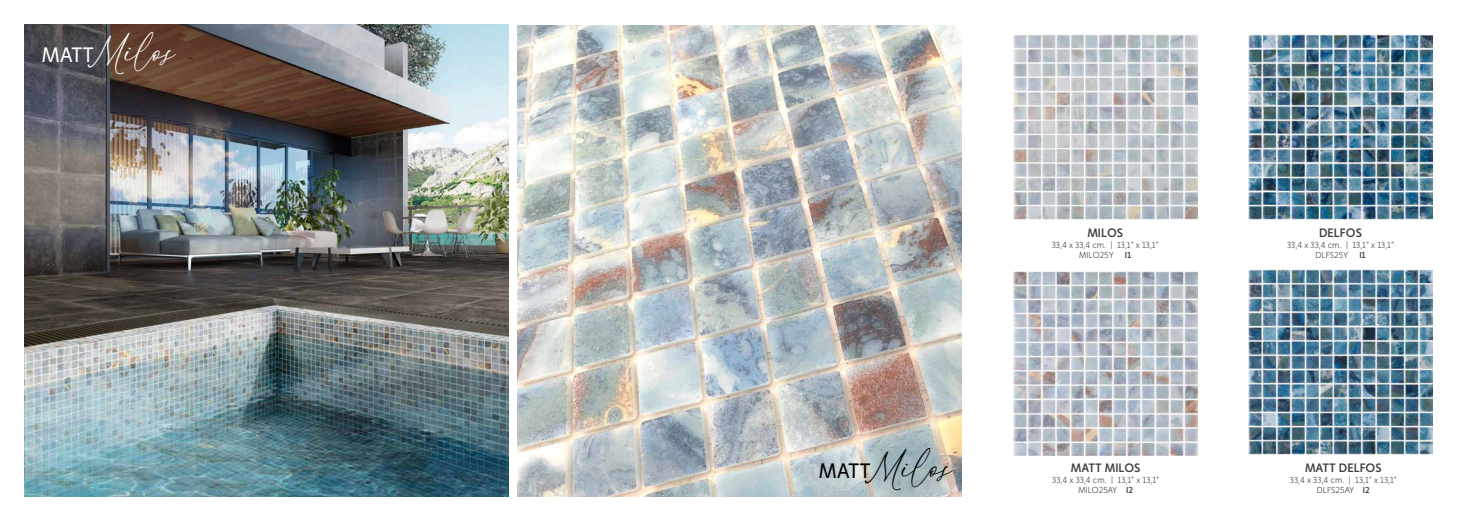
<style>
.page{position:relative;width:1474px;height:521px;background:#fff}
.page>*{position:absolute;margin:0;border:0;box-sizing:border-box;transform-origin:0 0}
.t1{font:42px "Hamilton";color:#000}
.t2{font:42px "Hamilton";color:#fff}
.t3{font:21px "Faricy New";color:#000}
.t4{font:21px "Faricy New";color:#fff}
.t5{font:500 12.25px "Faricy New";color:#3e3d40}
.t6{font:300 8.75px/10.5px "Faricy New";color:#3e3d40}
.t7{font:500 8.75px "Faricy New";color:#3e3d40}
.s1{font-weight:500}
</style>
<div class="page">
<img style="left:25px;top:25px;width:483px;height:471px">
<img style="left:517px;top:25px;width:444px;height:471px">
<img style="left:1013px;top:35px;width:184px;height:184px">
<img style="left:1013px;top:271px;width:184px;height:184px">
<img style="left:1248px;top:270px;width:184px;height:184px">
<img style="left:1248px;top:35px;width:184px;height:184px">
<h1 class="t2" style="left:89px;top:22px;width:88px">Milos</h1>
<h2 class="t4" style="left:42px;top:42px;width:54px">MATT</h2>
<h1 class="t1" style="left:865px;top:438px;width:88px">Milos</h1>
<h2 class="t3" style="left:819px;top:459px;width:54px">MATT</h2>
<h3 class="t5" style="left:1087px;top:225px;width:37px">MILOS</h3>
<p class="t6" style="left:1079px;top:239px;width:81px;text-indent:-27px">33,4 x 33,4 cm. | 13,1” x 13,1”<br>MILO25Y</p>
<p class="t7" style="left:1124px;top:250px;width:8px">I1</p>
<h3 class="t5" style="left:1070px;top:461px;width:71px">MATT MILOS</h3>
<p class="t6" style="left:1052px;top:474px;width:108px;text-align:center">33,4 x 33,4 cm. | 13,1” x 13,1”<br>MILO25AY <span class="s1">I2</span></p>
<h3 class="t5" style="left:1319px;top:225px;width:44px">DELFOS</h3>
<p class="t6" style="left:1315px;top:239px;width:80px;text-indent:-28px">33,4 x 33,4 cm. | 13,1” x 13,1”<br>DLFS25Y</p>
<p class="t7" style="left:1359px;top:250px;width:8px">I1</p>
<h3 class="t5" style="left:1304px;top:461px;width:78px">MATT DELFOS</h3>
<p class="t6" style="left:1289px;top:474px;width:108px;text-align:center">33,4 x 33,4 cm. | 13,1” x 13,1”<br>DLFS25AY <span class="s1">I2</span></p>
</div>
